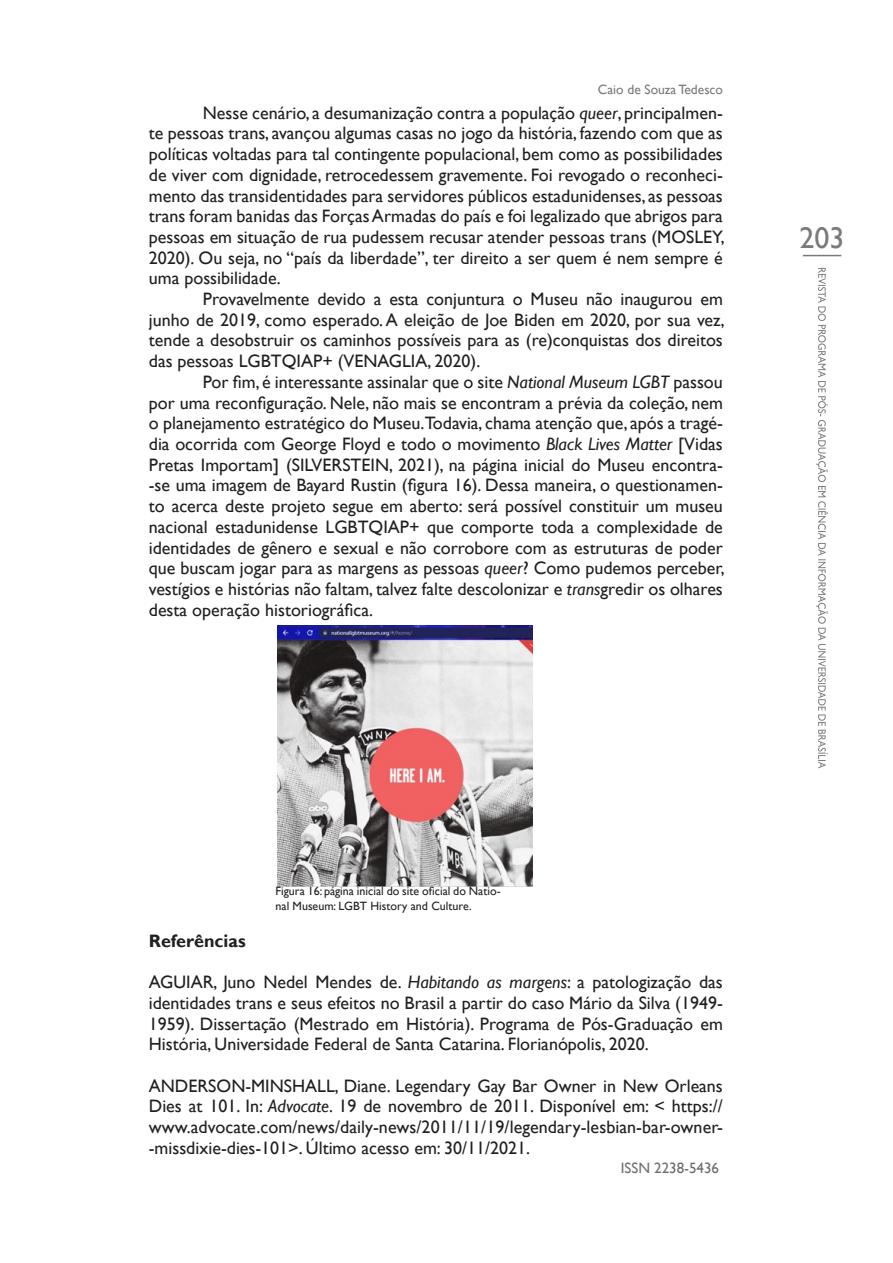
<style>
.page{position:relative;width:893px;height:1263px;background:#fff}
.page>*{position:absolute;margin:0;border:0;box-sizing:border-box;transform-origin:0 0}
.t1{font:30px "Gill Sans";color:#797a79}
.t2{font:18px/20.7px "Gill Sans";color:#231f20;text-align:justify}
.t3{font:700 18px "Gill Sans";color:#231f20}
.t4{font:15px "Gill Sans";color:#6c6d70}
.t5{font:13.5px "Gill Sans";color:#797a79}
.Museologia_Pamela{font:12px/15px "Gill Sans";color:#231f20}
.s1{font-style:italic}
</style>
<div class="page">
<svg style="left:816px;top:268px;width:12px;height:500px"></svg>
<hr style="left:803px;top:255px;width:38px;height:1px;background:#797a79">
<img style="left:277px;top:625px;width:255px;height:261px">
<p class="t5" style="left:598px;top:82px;width:126px">Caio de Souza Tedesco</p>
<p class="t2" style="left:149px;top:103px;width:577px;text-indent:54px">Nesse cenário, a desumanização contra a população <span class="s1">queer</span>, principalmen&shy;te pessoas trans, avançou algumas casas no jogo da história, fazendo com que as políticas voltadas para tal contingente populacional, bem como as possibilidades de viver com dignidade, retrocedessem gravemente. Foi revogado o reconheci&shy;mento das transidentidades para servidores públicos estadunidenses, as pessoas trans foram banidas das Forças Armadas do país e foi legalizado que abrigos para pessoas em situação de rua pudessem recusar atender pessoas trans (MOSLEY, 2020). Ou seja, no “país da liberdade”, ter direito a ser quem é nem sempre é uma possibilidade.</p>
<p class="t2" style="left:149px;top:289px;width:577px;text-indent:54px">Provavelmente devido a esta conjuntura o Museu não inaugurou em junho de 2019, como esperado. A eleição de Joe Biden em 2020, por sua vez, tende a desobstruir os caminhos possíveis para as (re)conquistas dos direitos das pessoas LGBTQIAP+ (VENAGLIA, 2020).</p>
<p class="t2" style="left:149px;top:372px;width:577px;text-indent:54px">Por fim, é interessante assinalar que o site <span class="s1">National Museum LGBT</span> passou por uma reconfiguração. Nele, não mais se encontram a prévia da coleção, nem o planejamento estratégico do Museu.Todavia, chama atenção que, após a tragé&shy;dia ocorrida com George Floyd e todo o movimento <span class="s1">Black Lives Matter</span> [Vidas Pretas Importam] (SILVERSTEIN, 2021), na página inicial do Museu encontra--se uma imagem de Bayard Rustin (figura 16). Dessa maneira, o questionamen&shy;to acerca deste projeto segue em aberto: será possível constituir um museu nacional estadunidense LGBTQIAP+ que comporte toda a complexidade de identidades de gênero e sexual e não corrobore com as estruturas de poder que buscam jogar para as margens as pessoas <span class="s1">queer</span>? Como pudemos perceber, vestígios e histórias não faltam, talvez falte descolonizar e <span class="s1">trans</span>gredir os olhares desta operação historiográfica.</p>
<h1 class="t1" style="left:800px;top:221px;width:46px">203</h1>
<p class="Museologia_Pamela" style="left:276px;top:884px;width:226px">Figura 16: página inicial do site oficial do Natio&shy;nal Museum: LGBT History and Culture.</p>
<p class="t3" style="left:149px;top:930px;width:98px">Referências</p>
<p class="t2" style="left:149px;top:972px;width:576px">AGUIAR, Juno Nedel Mendes de. <span class="s1">Habitando as margens</span>: a patologização das identidades trans e seus efeitos no Brasil a partir do caso Mário da Silva (1949- 1959). Dissertação (Mestrado em História). Programa de Pós-Graduação em História, Universidade Federal de Santa Catarina. Florianópolis, 2020.</p>
<p class="t2" style="left:149px;top:1076px;width:576px">ANDERSON-MINSHALL, Diane. Legendary Gay Bar Owner in New Orleans Dies at 101. In: <span class="s1">Advocate</span>. 19 de novembro de 2011. Disponível em: &lt; https:// www.advocate.com/news/daily-news/2011/11/19/legendary-lesbian-bar-owner--missdixie-dies-101&gt;. Último acesso em: 30/11/2021.</p>
<p class="t4" style="left:621px;top:1160px;width:100px">ISSN 2238-5436</p>
</div>
